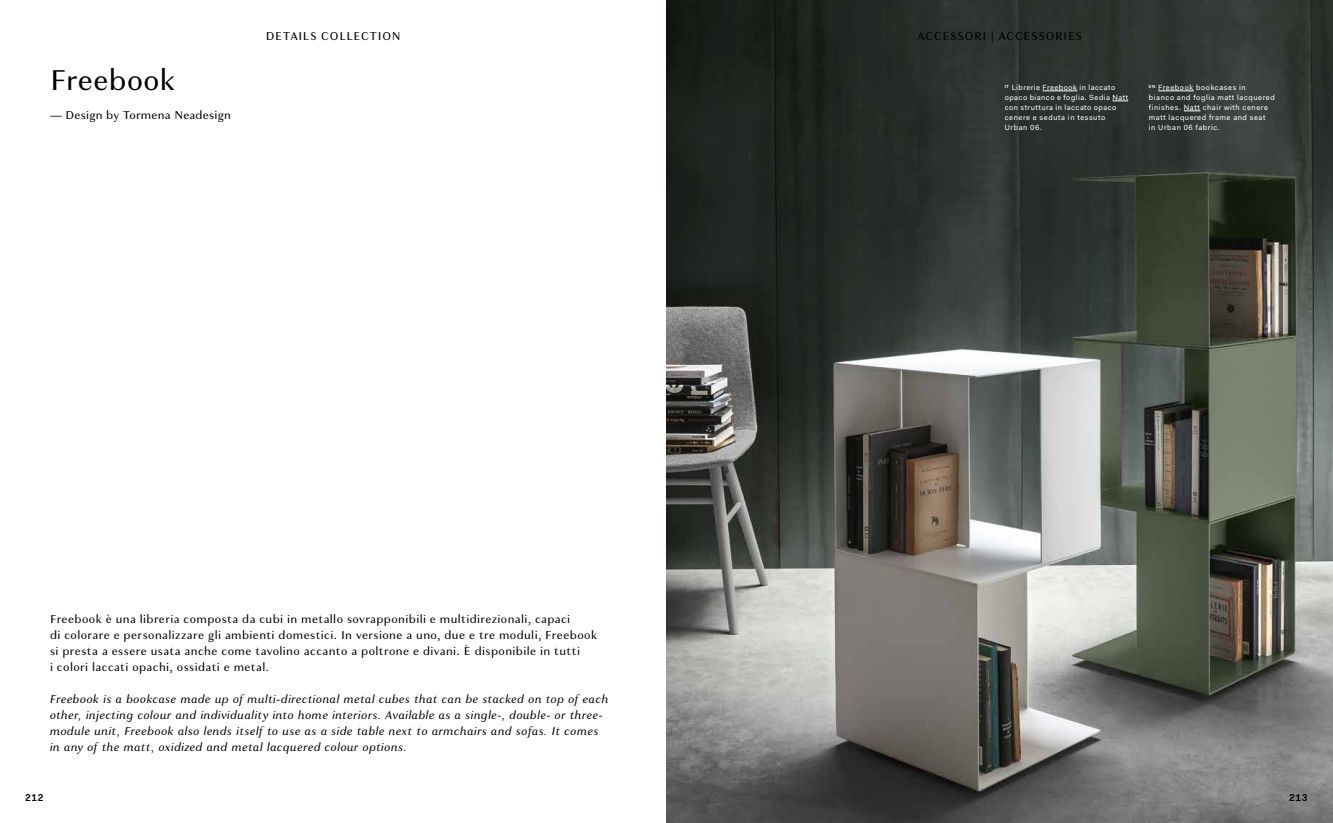
<style>
.page{position:relative;width:1333px;height:823px;background:#fff}
.page>*{position:absolute;margin:0;border:0;box-sizing:border-box;transform-origin:0 0}
.t1{font:30px "Granville";letter-spacing:.015em;color:#000}
.t2{font:italic 12px/16px "Granville";letter-spacing:.035em;color:#000}
.t3{font:12px/16px "Granville";letter-spacing:.035em;color:#000}
.t4{font:12px "Granville";letter-spacing:.055em;color:#000}
.t5{font:12px "Granville";letter-spacing:.06em;color:#000}
.t6{font:600 10px "Fakt";letter-spacing:.075em;color:#000}
.t7{font:7.5px/10px "Fakt";letter-spacing:.075em;color:#fff}
</style>
<div class="page">
<img style="left:666px;top:0;width:666px;height:822px">
<hr style="left:1042px;top:91px;width:35px;height:1px;background:#fff">
<svg style="left:1112px;top:101px;width:16px;height:1px"></svg>
<hr style="left:1158px;top:91px;width:35px;height:1px;background:#fff">
<svg style="left:1183px;top:111px;width:17px;height:1px"></svg>
<h1 class="t1" style="left:50px;top:61px;width:127px">Freebook</h1>
<p class="t3" style="left:50px;top:107px;width:182px">— Design by Tormena Neadesign</p>
<p class="t5" style="left:266px;top:28px;width:136px">DETAILS COLLECTION</p>
<p class="t3" style="left:50px;top:610px;width:548px">Freebook è una libreria composta da cubi in metallo sovrapponibili e multidirezionali, capaci<br>di colorare e personalizzare gli ambienti domestici. In versione a uno, due e tre moduli, Freebook si presta a essere usata anche come tavolino accanto a poltrone e divani. È disponibile in tutti<br>i colori laccati opachi, ossidati e metal.</p>
<p class="t2" style="left:50px;top:690px;width:560px">Freebook is a bookcase made up of multi-directional metal cubes that can be stacked on top of each other, injecting colour and individuality into home interiors. Available as a single-, double- or three&shy;module unit, Freebook also lends itself to use as a side table next to armchairs and sofas. It comes in any of the matt, oxidized and metal lacquered colour options.</p>
<p class="t6" style="left:25px;top:790px;width:20px">212</p>
<p class="t4" style="left:917px;top:28px;width:166px">ACCESSORI | ACCESSORIES</p>
<p class="t7" style="left:1004px;top:82px;width:125px"><sup>IT</sup> Librerie Freebook in laccato opaco bianco e foglia. Sedia Natt con struttura in laccato opaco cenere e seduta in tessuto<br>Urban 06.</p>
<p class="t7" style="left:1148px;top:82px;width:127px"><sup>EN</sup> Freebook bookcases in<br>bianco and foglia matt lacquered finishes. Natt chair with cenere matt lacquered frame and seat<br>in Urban 06 fabric.</p>
<p class="t6" style="left:1288px;top:790px;width:20px">213</p>
</div>
